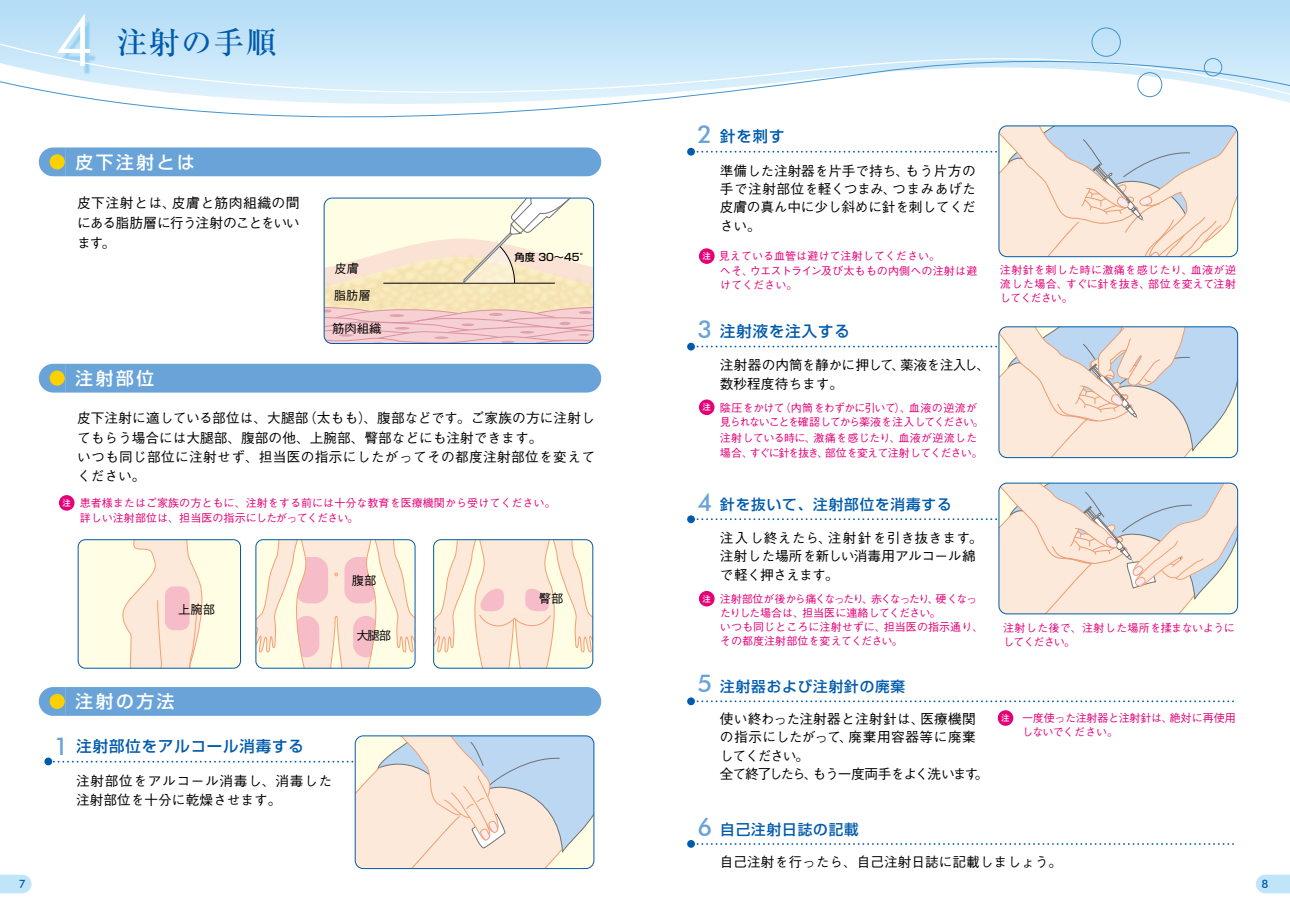
<style>
.page{position:relative;width:1290px;height:911px;background:#fff}
.page>*{position:absolute;margin:0;border:0;box-sizing:border-box;transform-origin:0 0}
.t1{font:300 71.88px "Futura BT";color:#fff}
.t2{font:500 30.75px "Ryumin Pro";letter-spacing:.05em;color:#005bac}
.t3{font:500 24.62px "Futura BT";color:#69a3d8}
.t4{font:500 17.62px "Shin Go Pro";letter-spacing:.15em;color:#fff}
.t5{font:500 15.38px "Shin Go Pro";letter-spacing:.06em;color:#005bac}
.t6{font:500 14.62px "Shin Go Pro";letter-spacing:.06em;color:#005bac}
.t7{font:500 13.88px/20px "Gothic BBB Pro";letter-spacing:.005em;color:#000;text-align:justify}
.t8{font:500 13.62px/18.5px "Gothic BBB Pro";color:#000}
.t9{font:500 13.62px/18.5px "Gothic BBB Pro";letter-spacing:-.03em;color:#000}
.t10{font:500 13.62px/19.2px "Gothic BBB Pro";letter-spacing:.045em;color:#000}
.t11{font:500 12.25px "Gothic BBB Pro";color:#000}
.t12{font:500 11.62px "Futura BT";color:#005bac}
.t13{font:500 11.12px/14.1px "Gothic BBB Pro";color:#e40077}
.t14{font:500 11.12px/14.1px "Gothic BBB Pro";letter-spacing:-.085em;color:#e40077}
.t15{font:500 11.12px/14.1px "Gothic BBB Pro";letter-spacing:-.06em;color:#e40077}
.t16{font:500 11.12px/14.1px "Gothic BBB Pro";letter-spacing:-.03em;color:#e40077}
.t17{font:500 11.12px/14.1px "Gothic BBB Pro";letter-spacing:-.05em;color:#e40077}
.t18{font:500 10.25px "Shin Go Pr 6 N";color:#000}
.t19{font:500 8px "Shin Go Pro";color:#fff}
.s1{font-family:"Futura BT";font-size:24.62px;color:#69a3d8}
</style>
<div class="page">
<div style="left:0;top:0;width:1290px;height:33px;background:#b8dff6"></div>
<div style="left:78px;top:539px;width:162px;height:129px;background:#fffde4;border-radius:7px"></div>
<svg style="left:256px;top:539px;width:159px;height:129px"></svg>
<svg style="left:122px;top:541px;width:81px;height:125px"></svg>
<div style="left:165px;top:586px;width:25px;height:44px;background:#f6bdc8;border-radius:9px"></div>
<svg style="left:324px;top:198px;width:269px;height:144px"></svg>
<div style="left:324px;top:198px;width:270px;height:146px;border:1px solid #005bac;border-radius:8px"></div>
<div style="left:78px;top:539px;width:163px;height:129px;border:1px solid #005bac;border-radius:7px"></div>
<div style="left:256px;top:539px;width:159px;height:129px;border:1px solid #005bac;border-radius:7px"></div>
<svg style="left:434px;top:539px;width:159px;height:129px"></svg>
<div style="left:1092px;top:28px;width:28px;height:29px;border:1px solid #4293d0;border-radius:50%"></div>
<svg style="left:0;top:874px;width:32px;height:19px"></svg>
<svg style="left:1256px;top:874px;width:34px;height:19px"></svg>
<div style="left:39px;top:147px;width:562px;height:29px;background:#69a3d8"></div>
<div style="left:50px;top:154px;width:15px;height:15px;background:#fdd000;border-radius:50%"></div>
<div style="left:39px;top:364px;width:562px;height:28px;background:#69a3d8"></div>
<div style="left:50px;top:370px;width:15px;height:16px;background:#fdd000;border-radius:50%"></div>
<div style="left:39px;top:687px;width:562px;height:29px;background:#69a3d8"></div>
<div style="left:50px;top:694px;width:15px;height:15px;background:#fdd000;border-radius:50%"></div>
<svg style="left:693px;top:142px;width:544px;height:115px"></svg>
<svg style="left:49px;top:736px;width:545px;height:132px"></svg>
<svg style="left:693px;top:327px;width:544px;height:130px"></svg>
<svg style="left:693px;top:483px;width:544px;height:131px"></svg>
<svg style="left:696px;top:700px;width:538px;height:2px"></svg>
<svg style="left:696px;top:843px;width:538px;height:2px"></svg>
<div style="left:59px;top:495px;width:15px;height:15px;background:#e40077;border-radius:50%"></div>
<div style="left:699px;top:248px;width:15px;height:16px;background:#e40077;border-radius:50%"></div>
<div style="left:699px;top:399px;width:15px;height:16px;background:#e40077;border-radius:50%"></div>
<div style="left:699px;top:591px;width:15px;height:15px;background:#e40077;border-radius:50%"></div>
<div style="left:998px;top:710px;width:15px;height:16px;background:#e40077;border-radius:50%"></div>
<div style="left:44px;top:757px;width:8px;height:8px;background:#005bac;border-radius:50%"></div>
<div style="left:687px;top:148px;width:8px;height:8px;background:#005bac;border-radius:50%"></div>
<div style="left:687px;top:343px;width:8px;height:7px;background:#005bac;border-radius:50%"></div>
<div style="left:687px;top:515px;width:8px;height:8px;background:#005bac;border-radius:50%"></div>
<div style="left:687px;top:697px;width:8px;height:8px;background:#005bac;border-radius:50%"></div>
<div style="left:687px;top:840px;width:8px;height:7px;background:#005bac;border-radius:50%"></div>
<div style="left:14px;top:0;width:132px;height:33px;background:#b8dff6"></div>
<div style="left:0;top:33px;width:1290px;height:9px;background:#c1e3f8"></div>
<svg style="left:0;top:42px;width:1290px;height:100px"></svg>
<h1 class="t1" style="left:55px;top:-3px;width:43px">4</h1>
<h2 class="t2" style="left:117px;top:18px;width:161px">注射の手順</h2>
<p class="t4" style="left:76px;top:148px;width:121px">皮下注射とは</p>
<p class="t7" style="left:77px;top:191px;width:224px">皮下注射とは、皮膚と筋肉組織の間にある脂肪層に行う注射のことをいいます。</p>
<p class="t4" style="left:76px;top:364px;width:80px">注射部位</p>
<p class="t11" style="left:334px;top:259px;width:26px">皮膚</p>
<p class="t11" style="left:334px;top:286px;width:38px">脂肪層</p>
<p class="t11" style="left:332px;top:318px;width:51px">筋肉組織</p>
<p class="t18" style="left:514px;top:248px;width:77px">角度 30～45°</p>
<p class="t8" style="left:77px;top:407px;width:519px;line-height:19.2px">皮下注射に適している部位は、大腿部（太もも）、腹部などです。ご家族の方に注射してもらう場合には大腿部、腹部の他、上腕部、臀部などにも注射できます。<br>いつも同じ部位に注射せず、担当医の指示にしたがってその都度注射部位を変えてください。</p>
<p class="t19" style="left:63px;top:496px;width:9px">注</p>
<p class="t13" style="left:80px;top:494px;width:478px;line-height:14.6px">患者様またはご家族の方ともに、注射をする前には十分な教育を医療機関から受けてください。詳しい注射部位は、担当医の指示にしたがってください。</p>
<p class="t11" style="left:178px;top:599px;width:38px">上腕部</p>
<p class="t11" style="left:352px;top:571px;width:26px">腹部</p>
<p class="t11" style="left:357px;top:625px;width:36px">大腿部</p>
<p class="t11" style="left:539px;top:588px;width:26px">臀部</p>
<h3 class="t3" style="left:54px;top:731px;width:16px">1</h3>
<p class="t4" style="left:76px;top:687px;width:101px">注射の方法</p>
<p class="t5" style="left:77px;top:734px;width:229px">注射部位をアルコール消毒する</p>
<p class="t10" style="left:76px;top:769px;width:257px">注射部位をアルコール消毒し、消毒した注射部位を十分に乾燥させます。</p>
<h3 class="t3" style="left:697px;top:120px;width:16px">2</h3>
<p class="t5" style="left:720px;top:124px;width:66px">針を刺す</p>
<p class="t8" style="left:720px;top:159px;width:257px;text-align:justify">準備した注射器を片手で持ち、もう片方の手で注射部位を軽くつまみ、つまみあげた皮膚の真ん中に少し斜めに針を刺してください。</p>
<p class="t13" style="left:720px;top:248px;width:259px;text-indent:-20px">注）見えている血管は避けて注射してください。<br>へそ、ウエストライン及び太ももの内側への注射は避けてください。</p>
<p class="t19" style="left:703px;top:249px;width:9px">注</p>
<h3 class="t3" style="left:697px;top:314px;width:16px">3</h3>
<p class="t19" style="left:703px;top:401px;width:9px">注</p>
<p class="t5" style="left:720px;top:319px;width:131px">注射液を注入する</p>
<p class="t8" style="left:720px;top:354px;width:272px">注射器の内筒を静かに押して、薬液を注入し、数秒程度待ちます。</p>
<p class="t14" style="left:720px;top:399px;width:265px">陰圧をかけて（内筒をわずかに引いて）、血液の逆流が見られないことを確認してから薬液を注入してください。</p>
<p class="t15" style="left:720px;top:430px;width:264px">注射している時に、激痛を感じたり、血液が逆流した場合、すぐに針を抜き、部位を変えて注射してください。</p>
<h3 class="t3" style="left:697px;top:487px;width:16px">4</h3>
<p class="t6" style="left:720px;top:492px;width:233px">針を抜いて、注射部位を消毒する</p>
<p class="t8" style="left:720px;top:527px;width:264px">注入し終えたら、注射針を引き抜きます。注射した場所を新しい消毒用アルコール綿で軽く押さえます。</p>
<p class="t13" style="left:720px;top:590px;width:265px;text-indent:-20px">注）注射部位が後から痛くなったり、赤くなったり、硬くなったりした場合は、担当医に連絡してください。<br>いつも同じところに注射せずに、担当医の指示通り、その都度注射部位を変えてください。</p>
<p class="t19" style="left:703px;top:592px;width:9px">注</p>
<p class="t6" style="left:697px;top:674px;width:209px"><span class="s1">5</span> 注射器および注射針の廃棄</p>
<p class="t9" style="left:720px;top:708px;width:270px">使い終わった注射器と注射針は、医療機関の指示にしたがって、廃棄用容器等に廃棄してください。<br>全て終了したら、もう一度両手をよく洗います。</p>
<p class="t6" style="left:697px;top:817px;width:163px"><span class="s1">6</span> 自己注射日誌の記載</p>
<p class="t13" style="left:1000px;top:261px;width:238px;text-align:justify">注射針を刺した時に激痛を感じたり、血液が逆流した場合、すぐに針を抜き、部位を変えて注射してください。</p>
<p class="t17" style="left:1003px;top:619px;width:233px">注射した後で、注射した場所を揉まないようにしてください。</p>
<p class="t19" style="left:1001px;top:711px;width:9px">注</p>
<p class="t16" style="left:1022px;top:709px;width:215px">一度使った注射器と注射針は、絶対に再使用しないでください。</p>
<p class="t8" style="left:720px;top:850px;width:344px">自己注射を行ったら、自己注射日誌に記載しましょう。</p>
<p class="t12" style="left:19px;top:877px;width:9px">7</p>
<p class="t12" style="left:1261px;top:876px;width:9px">8</p>
</div>
